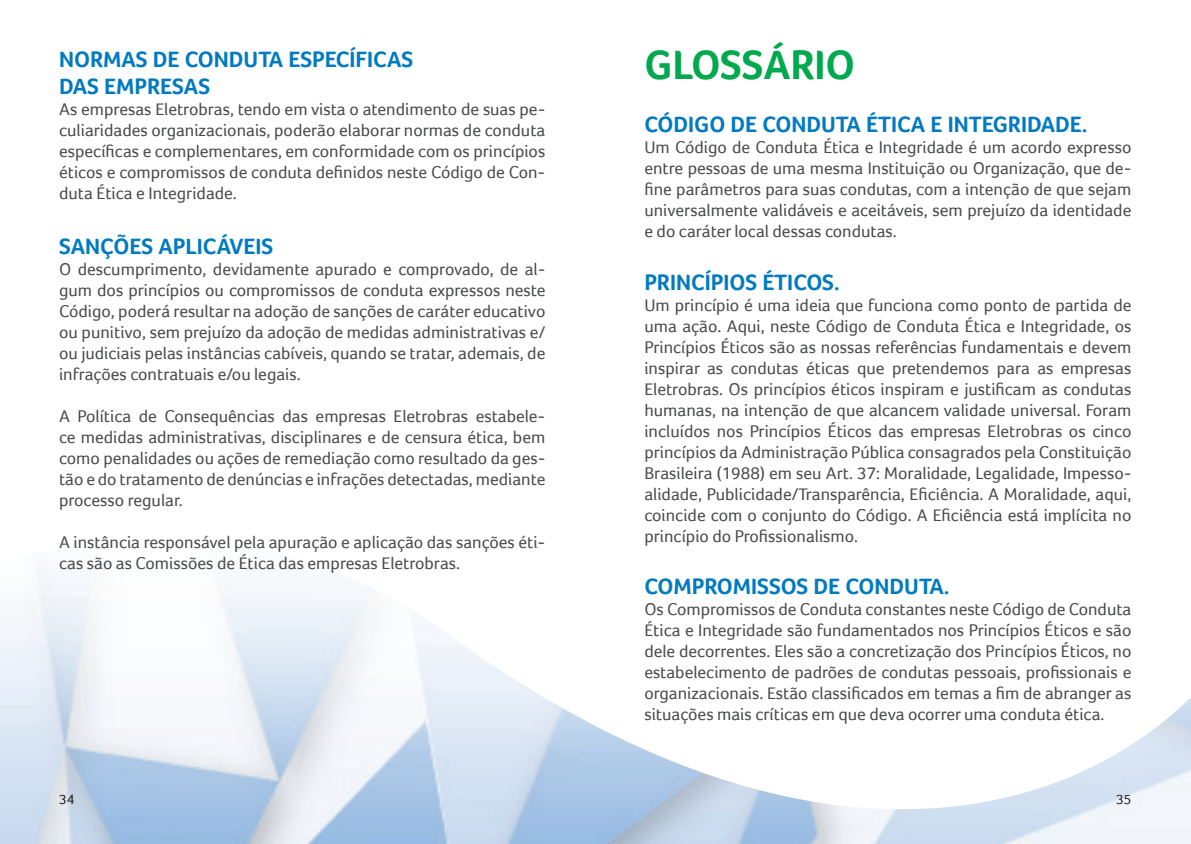
<style>
.page{position:relative;width:1191px;height:844px;background:#fff}
.page>*{position:absolute;margin:0;border:0;box-sizing:border-box;transform-origin:0 0}
.t1{font:700 42px "Foco";color:#00a84e}
.t2{font:700 22.75px/27.3px "Foco";color:#007ac0}
.t3{font:17.5px/21px "Foco";color:#494a4b;text-align:justify}
.t4{font:14px "Foco";color:#231f20}
</style>
<div class="page">
<img style="left:0;top:572px;width:1191px;height:271px">
<h2 class="t2" style="left:59px;top:45px;width:356px">NORMAS DE CONDUTA ESPECÍFICAS<br>DAS EMPRESAS</h2>
<p class="t3" style="left:59px;top:98px;width:488px">As empresas Eletrobras, tendo em vista o atendimento de suas pe&shy;culiaridades organizacionais, poderão elaborar normas de conduta específicas e complementares, em conformidade com os princípios éticos e compromissos de conduta definidos neste Código de Con&shy;duta Ética e Integridade.</p>
<h2 class="t2" style="left:59px;top:232px;width:216px">SANÇÕES APLICÁVEIS</h2>
<p class="t3" style="left:59px;top:258px;width:488px">O descumprimento, devidamente apurado e comprovado, de al&shy;gum dos princípios ou compromissos de conduta expressos neste Código, poderá resultar na adoção de sanções de caráter educativo ou punitivo, sem prejuízo da adoção de medidas administrativas e/ ou judiciais pelas instâncias cabíveis, quando se tratar, ademais, de infrações contratuais e/ou legais.</p>
<p class="t3" style="left:59px;top:405px;width:488px">A Política de Consequências das empresas Eletrobras estabele&shy;ce medidas administrativas, disciplinares e de censura ética, bem como penalidades ou ações de remediação como resultado da ges&shy;tão e do tratamento de denúncias e infrações detectadas, mediante processo regular.</p>
<p class="t3" style="left:59px;top:531px;width:488px">A instância responsável pela apuração e aplicação das sanções éti&shy;cas são as Comissões de Ética das empresas Eletrobras.</p>
<h1 class="t1" style="left:644px;top:40px;width:212px">GLOSSÁRIO</h1>
<h2 class="t2" style="left:644px;top:110px;width:444px">CÓDIGO DE CONDUTA ÉTICA E INTEGRIDADE.</h2>
<p class="t3" style="left:644px;top:136px;width:488px">Um Código de Conduta Ética e Integridade é um acordo expresso entre pessoas de uma mesma Instituição ou Organização, que de&shy;fine parâmetros para suas condutas, com a intenção de que sejam universalmente validáveis e aceitáveis, sem prejuízo da identidade e do caráter local dessas condutas.</p>
<h2 class="t2" style="left:644px;top:268px;width:197px">PRINCÍPIOS ÉTICOS.</h2>
<p class="t3" style="left:644px;top:294px;width:488px">Um princípio é uma ideia que funciona como ponto de partida de uma ação. Aqui, neste Código de Conduta Ética e Integridade, os Princípios Éticos são as nossas referências fundamentais e devem inspirar as condutas éticas que pretendemos para as empresas Eletrobras. Os princípios éticos inspiram e justificam as condutas humanas, na intenção de que alcancem validade universal. Foram incluídos nos Princípios Éticos das empresas Eletrobras os cinco princípios da Administração Pública consagrados pela Constituição Brasileira (1988) em seu Art. 37: Moralidade, Legalidade, Impesso&shy;alidade, Publicidade/Transparência, Eficiência. A Moralidade, aqui, coincide com o conjunto do Código. A Eficiência está implícita no princípio do Profissionalismo.</p>
<h2 class="t2" style="left:644px;top:572px;width:307px">COMPROMISSOS DE CONDUTA.</h2>
<p class="t3" style="left:644px;top:598px;width:488px">Os Compromissos de Conduta constantes neste Código de Conduta Ética e Integridade são fundamentados nos Princípios Éticos e são dele decorrentes. Eles são a concretização dos Princípios Éticos, no estabelecimento de padrões de condutas pessoais, profissionais e organizacionais. Estão classificados em temas a fim de abranger as situações mais críticas em que deva ocorrer uma conduta ética.</p>
<p class="t4" style="left:59px;top:790px;width:17px">34</p>
<p class="t4" style="left:1116px;top:790px;width:17px">35</p>
</div>
